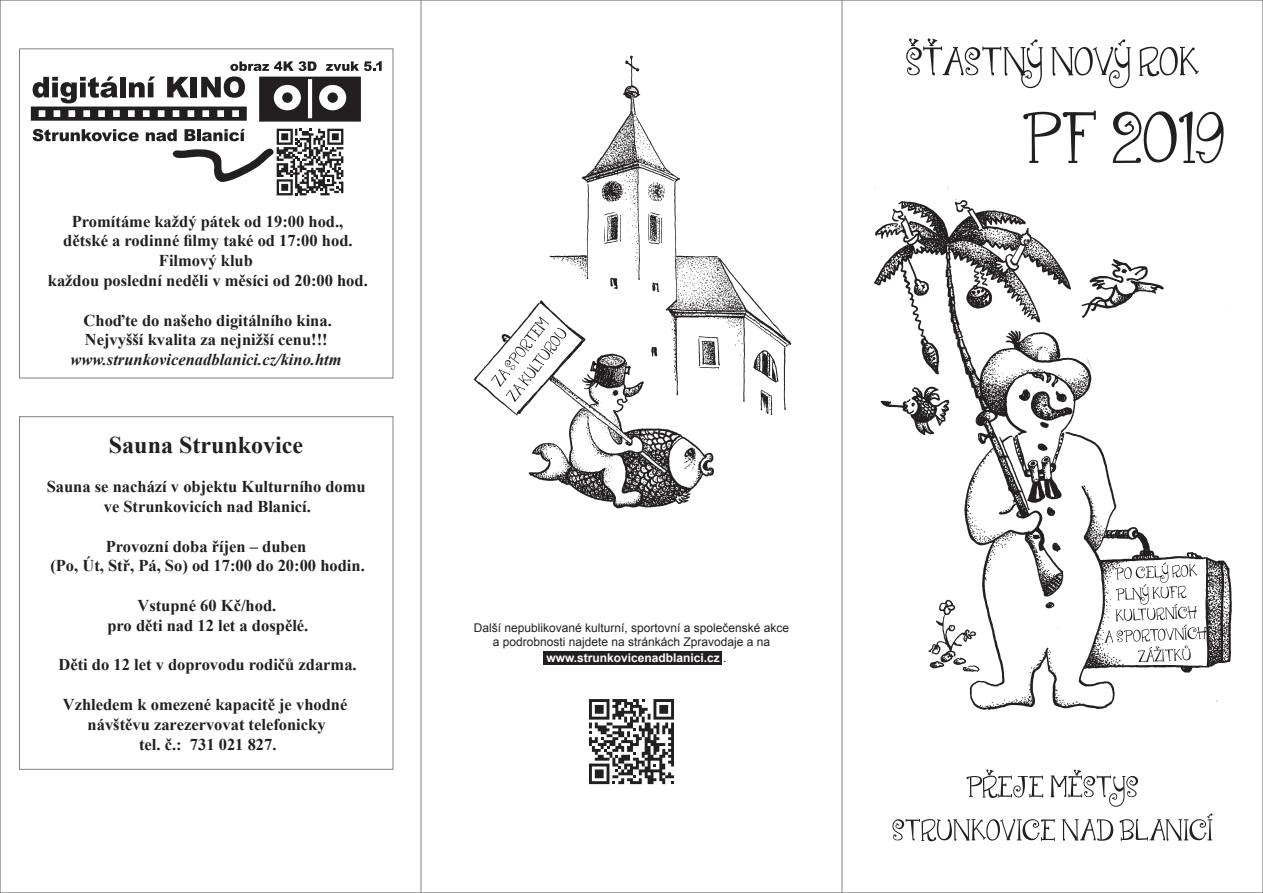
<style>
.page{position:relative;width:1263px;height:893px;background:#fff}
.page>*{position:absolute;margin:0;border:0;box-sizing:border-box;transform-origin:0 0}
.Základní_text{font:700 24px "Times New Roman";color:#231f20}
.Základní_text-2{font:700 16.5px/19.8px "Times New Roman";color:#231f20;text-align:center}
.Základní_text-3{font:italic 700 16.5px "Times New Roman";color:#231f20}
.Akce_-_patička{font:12px/14.4px "Arial";color:#231f20;text-align:center}
.Akce_-_patička-2{font:700 12px "Arial";color:#fff}
.s1{font-weight:400;color:#231f20}
</style>
<div class="page">
<div style="left:19px;top:416px;width:374px;height:354px;border:1px solid #808285"></div>
<img style="left:874px;top:186px;width:358px;height:524px">
<svg style="left:906px;top:38px;width:293px;height:50px"></svg>
<svg style="left:892px;top:769px;width:320px;height:72px"></svg>
<svg style="left:1104px;top:562px;width:102px;height:100px"></svg>
<svg style="left:1023px;top:111px;width:200px;height:52px"></svg>
<div style="left:543px;top:651px;width:179px;height:13px;background:#231f20"></div>
<svg style="left:589px;top:699px;width:85px;height:85px"></svg>
<svg style="left:146px;top:129px;width:197px;height:66px"></svg>
<svg style="left:33px;top:129px;width:106px;height:12px"></svg>
<svg style="left:31px;top:61px;width:351px;height:61px"></svg>
<div style="left:19px;top:48px;width:374px;height:330px;border:1px solid #808285"></div>
<img style="left:473px;top:55px;width:319px;height:454px">
<svg style="left:491px;top:316px;width:75px;height:86px"></svg>
<hr style="left:421px;top:0;width:1px;height:893px;background:#808285">
<hr style="left:842px;top:0;width:1px;height:893px;background:#808285">
<p class="Základní_text-2" style="left:72px;top:211px;width:273px">Promítáme každý pátek od 19:00 hod.,</p>
<p class="Základní_text-2" style="left:63px;top:231px;width:291px">dětské a rodinné filmy také od 17:00 hod.</p>
<p class="Základní_text-2" style="left:159px;top:250px;width:95px">Filmový klub</p>
<p class="Základní_text-2" style="left:48px;top:270px;width:321px">každou poslední neděli v měsíci od 20:00 hod.</p>
<p class="Základní_text-2" style="left:84px;top:310px;width:250px">Choďte do našeho digitálního kina.</p>
<p class="Základní_text-2" style="left:85px;top:330px;width:244px">Nejvyšší kvalita za nejnižší cenu!!!</p>
<p class="Základní_text-3" style="left:70px;top:348px;width:273px">www.strunkovicenadblanici.cz/kino.htm</p>
<p class="Základní_text" style="left:109px;top:428px;width:196px">Sauna Strunkovice</p>
<p class="Základní_text-2" style="left:47px;top:476px;width:321px">Sauna se nachází v objektu Kulturního domu ve Strunkovicích nad Blanicí.</p>
<p class="Základní_text-2" style="left:106px;top:536px;width:202px">Provozní doba říjen – duben</p>
<p class="Základní_text-2" style="left:50px;top:556px;width:316px">(Po, Út, Stř, Pá, So) od 17:00 do 20:00 hodin.</p>
<p class="Základní_text-2" style="left:137px;top:595px;width:140px">Vstupné 60 Kč/hod.</p>
<p class="Základní_text-2" style="left:107px;top:615px;width:202px">pro děti nad 12 let a dospělé.</p>
<p class="Základní_text-2" style="left:58px;top:655px;width:300px">Děti do 12 let v doprovodu rodičů zdarma.</p>
<p class="Základní_text-2" style="left:63px;top:694px;width:286px">Vzhledem k omezené kapacitě je vhodné návštěvu zarezervovat telefonicky</p>
<p class="Základní_text-2" style="left:139px;top:734px;width:139px">tel. č.: 731 021 827.</p>
<p class="Akce_-_patička" style="left:474px;top:620px;width:317px">Další nepublikované kulturní, sportovní a společenské akce a podrobnosti najdete na stránkách Zpravodaje a na</p>
<p class="Akce_-_patička-2" style="left:546px;top:649px;width:182px">www.strunkovicenadblanici.cz <span class="s1">.</span></p>
</div>
